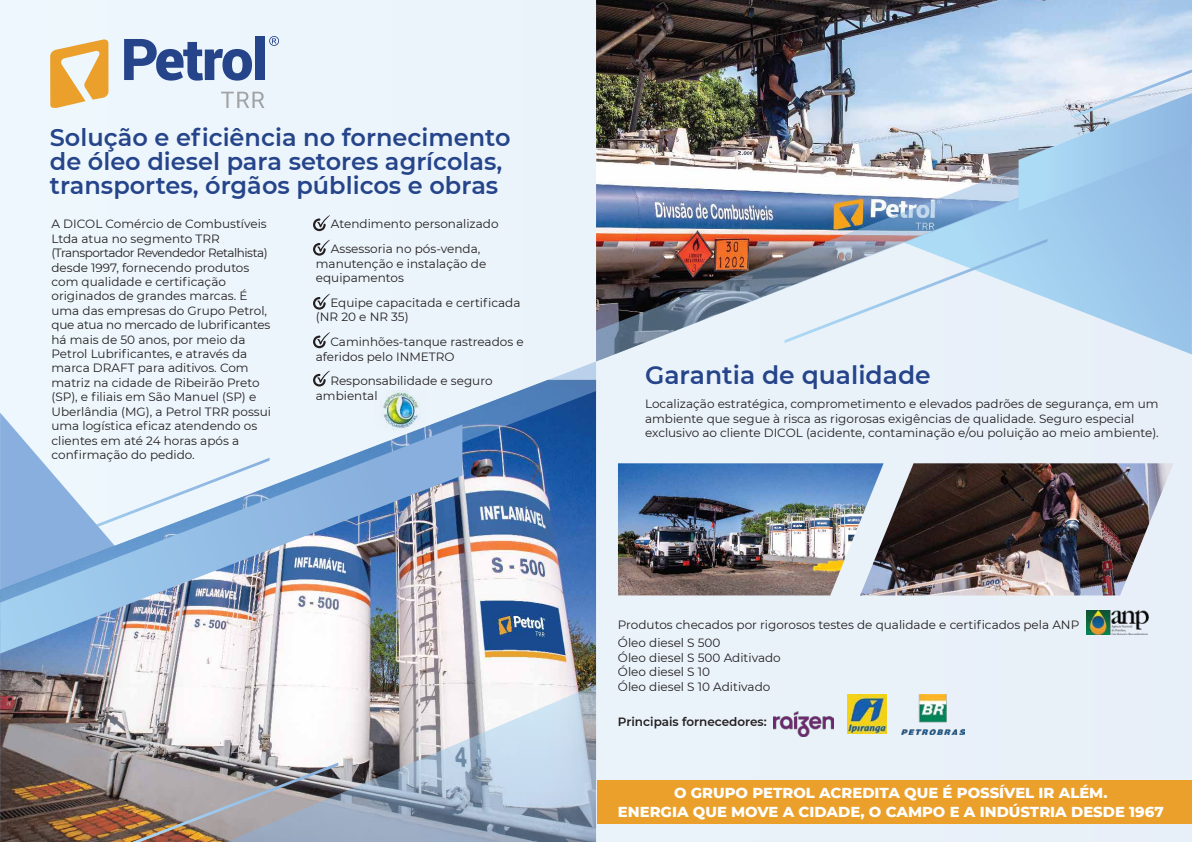
<style>
.page{position:relative;width:1192px;height:842px;background:#fff}
.page>*{position:absolute;margin:0;border:0;box-sizing:border-box;transform-origin:0 0}
.t1{font:600 25px "Montserrat";color:#25448a}
.t2{font:600 24px/23.9px "Montserrat";color:#25448a}
.t3{font:800 14.8px/18.9px "Montserrat";color:#fff;text-align:center}
.t4{font:12px/14.4px "Montserrat";color:#231f20}
.t5{font:600 12px "Montserrat";color:#231f20}
</style>
<div class="page">
<div style="left:0;top:0;width:1191px;height:842px;background:#ebf3fa"></div>
<img style="left:0;top:621px;width:596px;height:221px">
<img style="left:596px;top:0;width:595px;height:101px">
<img style="left:596px;top:101px;width:595px;height:260px">
<svg style="left:0;top:361px;width:596px;height:260px"></svg>
<img style="left:0;top:424px;width:462px;height:230px">
<svg style="left:225px;top:685px;width:371px;height:157px"></svg>
<svg style="left:1018px;top:69px;width:173px;height:142px"></svg>
<svg style="left:784px;top:239px;width:263px;height:104px"></svg>
<img style="left:132px;top:763px;width:206px;height:79px">
<svg style="left:221px;top:92px;width:43px;height:16px"></svg>
<svg style="left:50px;top:39px;width:58px;height:69px"></svg>
<svg style="left:124px;top:39px;width:128px;height:42px"></svg>
<div style="left:255px;top:36px;width:9px;height:44px;background:#25448a"></div>
<svg style="left:269px;top:36px;width:10px;height:10px"></svg>
<img style="left:618px;top:463px;width:242px;height:132px">
<img style="left:860px;top:463px;width:313px;height:132px">
<svg style="left:313px;top:215px;width:17px;height:16px"></svg>
<svg style="left:313px;top:240px;width:17px;height:16px"></svg>
<svg style="left:313px;top:370px;width:17px;height:16px"></svg>
<svg style="left:313px;top:294px;width:17px;height:16px"></svg>
<svg style="left:313px;top:332px;width:17px;height:16px"></svg>
<img style="left:1086px;top:611px;width:63px;height:23px">
<img style="left:374px;top:390px;width:52px;height:39px">
<img style="left:773px;top:711px;width:60px;height:25px">
<img style="left:901px;top:695px;width:63px;height:40px">
<img style="left:847px;top:695px;width:39px;height:39px">
<div style="left:597px;top:780px;width:594px;height:43px;background:#eaa02b"></div>
<h2 class="t2" style="left:50px;top:124px;width:462px">Solução e eficiência no fornecimento de óleo diesel para setores agrícolas, transportes, órgãos públicos e obras</h2>
<p class="t4" style="left:51px;top:217px;width:221px">A DICOL Comércio de Combustíveis<br>Ltda atua no segmento TRR (Transportador Revendedor Retalhista) desde 1997, fornecendo produtos com qualidade e certificação originados de grandes marcas. É uma das empresas do Grupo Petrol, que atua no mercado de lubrificantes há mais de 50 anos, por meio da<br>Petrol Lubrificantes, e através da marca DRAFT para aditivos. Com matriz na cidade de Ribeirão Preto (SP), e filiais em São Manuel (SP) e<br>Uberlândia (MG), a Petrol TRR possui uma logística eficaz atendendo os clientes em até 24 horas após a confirmação do pedido.</p>
<p class="t4" style="left:331px;top:211px;width:169px;line-height:24.8px">Atendimento personalizado<br>Assessoria no pós-venda,</p>
<p class="t4" style="left:316px;top:256px;width:172px">manutenção e instalação de equipamentos</p>
<p class="t4" style="left:316px;top:295px;width:206px;text-indent:15px">Equipe capacitada e certificada (NR 20 e NR 35)</p>
<p class="t4" style="left:316px;top:334px;width:209px;text-indent:15px">Caminhões-tanque rastreados e aferidos pelo INMETRO</p>
<p class="t4" style="left:316px;top:373px;width:178px;text-indent:15px">Responsabilidade e seguro ambiental</p>
<h1 class="t1" style="left:645px;top:357px;width:287px">Garantia de qualidade</h1>
<p class="t4" style="left:645px;top:396px;width:515px">Localização estratégica, comprometimento e elevados padrões de segurança, em um ambiente que segue à risca as rigorosas exigências de qualidade. Seguro especial exclusivo ao cliente DICOL (acidente, contaminação e/ou poluição ao meio ambiente).</p>
<p class="t4" style="left:618px;top:614px;width:463px;line-height:18.8px">Produtos checados por rigorosos testes de qualidade e certificados pela ANP<br>Óleo diesel S 500</p>
<p class="t4" style="left:618px;top:650px;width:164px">Óleo diesel S 500 Aditivado<br>Óleo diesel S 10<br>Óleo diesel S 10 Aditivado</p>
<p class="t5" style="left:618px;top:713px;width:150px">Principais fornecedores:</p>
<p class="t3" style="left:618px;top:782px;width:547px">O GRUPO PETROL ACREDITA QUE É POSSÍVEL IR ALÉM.<br>ENERGIA QUE MOVE A CIDADE, O CAMPO E A INDÚSTRIA DESDE 1967</p>
</div>
